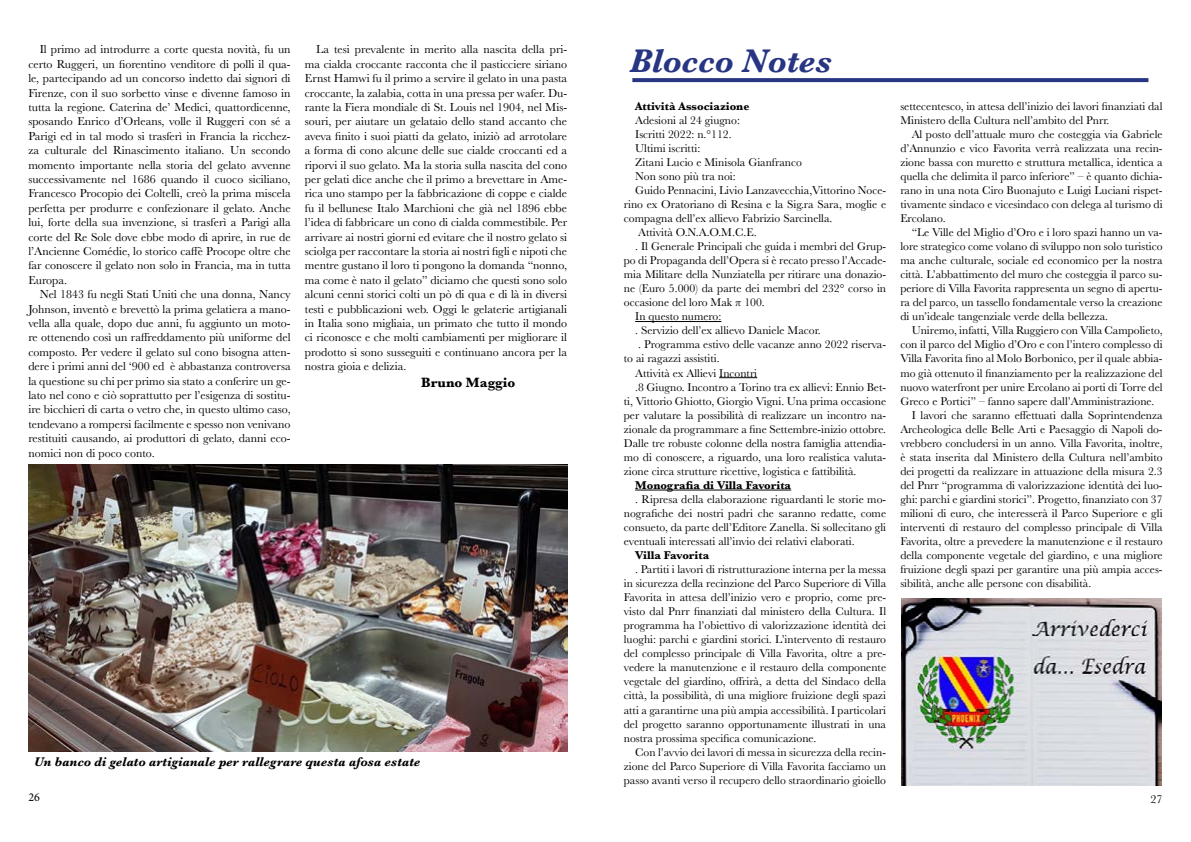
<style>
.page{position:relative;width:1191px;height:842px;background:#fff}
.page>*{position:absolute;margin:0;border:0;box-sizing:border-box;transform-origin:0 0}
.t1{font:italic 700 34px "Baskerville";color:#283583}
.t2{font:700 14px "Baskerville";color:#000}
.t3{font:italic 700 13px "Baskerville";color:#000}
.t4{font:12px/14.4px "Baskerville";color:#000;text-align:justify}
.t5{font:12px "Minion Pro";color:#000}
.t6{font:11.7px/14px "Baskerville";color:#000;text-align:justify}
.t7{font:700 11.7px "Baskerville";color:#000}
.s1{color:#202124}
</style>
<div class="page">
<svg style="left:632px;top:78px;width:516px;height:4px;fill:#283583"></svg>
<hr style="left:635px;top:321px;width:86px;height:1px;background:#000">
<hr style="left:719px;top:377px;width:38px;height:1px;background:#000">
<hr style="left:635px;top:490px;width:156px;height:1px;background:#000">
<img style="left:901px;top:598px;width:260px;height:187px">
<img style="left:28px;top:465px;width:539px;height:286px">
<p class="t4" style="left:28px;top:42px;width:264px;text-indent:11px">Il primo ad introdurre a corte questa novità, fu un certo Ruggeri, un fiorentino venditore di polli il qua&shy;le, partecipando ad un concorso indetto dai signori di Firenze, con il suo sorbetto vinse e divenne famoso in tutta la regione. Caterina de’ Medici, quattordicenne, sposando Enrico d’Orleans, volle il Ruggeri con sé a Parigi ed in tal modo si trasferì in Francia la ricchez&shy;za culturale del Rinascimento italiano. Un secondo momento importante nella storia del gelato avvenne successivamente nel 1686 quando il cuoco siciliano, Francesco Procopio dei Coltelli, creò la prima miscela perfetta per produrre e confezionare il gelato. Anche lui, forte della sua invenzione, si trasferì a Parigi alla corte del Re Sole dove ebbe modo di aprire, in rue de l’Ancienne Comédie, lo storico caffè Procope oltre che far conoscere il gelato non solo in Francia, ma in tutta Europa.</p>
<p class="t4" style="left:28px;top:287px;width:264px;text-indent:11px">Nel 1843 fu negli Stati Uniti che una donna, Nancy Johnson, inventò e brevettò la prima gelatiera a mano&shy;vella alla quale, dopo due anni, fu aggiunto un moto&shy;re ottenendo così un raffreddamento più uniforme del composto. Per vedere il gelato sul cono bisogna atten&shy;dere i primi anni del ‘900 ed è abbastanza controversa la questione su chi per primo sia stato a conferire un ge&shy;lato nel cono e ciò soprattutto per l’esigenza di sostitu&shy;ire bicchieri di carta o vetro che, in questo ultimo caso, tendevano a rompersi facilmente e spesso non venivano restituiti causando, ai produttori di gelato, danni eco&shy;nomici non di poco conto.</p>
<p class="t4" style="left:305px;top:42px;width:264px;text-indent:11px">La tesi prevalente in merito alla nascita della pri&shy;ma cialda croccante racconta che il pasticciere siriano Ernst Hamwi fu il primo a servire il gelato in una pasta croccante, la zalabia, cotta in una pressa per wafer. Du&shy;rante la Fiera mondiale di St. Louis nel 1904, nel Mis&shy;souri, per aiutare un gelataio dello stand accanto che aveva finito i suoi piatti da gelato, iniziò ad arrotolare a forma di cono alcune delle sue cialde croccanti ed a riporvi il suo gelato. Ma la storia sulla nascita del cono per gelati dice anche che il primo a brevettare in Ame&shy;rica uno stampo per la fabbricazione di coppe e cialde fu il bellunese Italo Marchioni che già nel 1896 ebbe l’idea di fabbricare un cono di cialda commestibile. Per arrivare ai nostri giorni ed evitare che il nostro gelato si sciolga per raccontare la storia ai nostri figli e nipoti che mentre gustano il loro ti pongono la domanda “nonno, ma come è nato il gelato” diciamo che questi sono solo alcuni cenni storici colti un pò di qua e di là in diversi testi e pubblicazioni web. Oggi le gelaterie artigianali in Italia sono migliaia, un primato che tutto il mondo ci riconosce e che molti cambiamenti per migliorare il prodotto si sono susseguiti e continuano ancora per la nostra gioia e delizia.</p>
<p class="t2" style="left:421px;top:373px;width:96px">Bruno Maggio</p>
<p class="t3" style="left:34px;top:752px;width:388px">Un banco di gelato artigianale per rallegrare questa afosa estate</p>
<h1 class="t1" style="left:629px;top:38px;width:204px">Blocco Notes</h1>
<p class="t7" style="left:635px;top:98px;width:116px">Attività Associazione</p>
<p class="t6" style="left:635px;top:113px;width:106px">Adesioni al 24 giugno:</p>
<p class="t6" style="left:635px;top:127px;width:98px">Iscritti 2022: n.°112.</p>
<p class="t6" style="left:635px;top:141px;width:67px">Ultimi iscritti:</p>
<p class="t6" style="left:635px;top:155px;width:168px">Zitani Lucio e Minisola Gianfranco</p>
<p class="t6" style="left:635px;top:169px;width:102px">Non sono più tra noi:</p>
<p class="t6" style="left:635px;top:183px;width:252px">Guido Pennacini, Livio Lanzavecchia,Vittorino Noce-</p>
<p class="t6" style="left:624px;top:197px;width:264px">rino ex Oratoriano di Resina e la Sig.ra Sara, moglie e</p>
<p class="t6" style="left:624px;top:211px;width:210px">compagna dell’ex allievo Fabrizio Sarcinella.</p>
<p class="t6" style="left:638px;top:225px;width:120px">Attività O.N.A.O.M.C.E.</p>
<p class="t6" style="left:635px;top:240px;width:252px">. Il Generale Principali che guida i membri del Grup-</p>
<p class="t6" style="left:624px;top:254px;width:264px">po di Propaganda dell’Opera si è recato presso l’Accade-</p>
<p class="t6" style="left:624px;top:268px;width:264px">mia Militare della Nunziatella per ritirare una donazio-</p>
<p class="t6" style="left:624px;top:282px;width:264px">ne (Euro 5.000) da parte dei membri del 232° corso in</p>
<p class="t6" style="left:624px;top:296px;width:142px">occasione del loro Mak <span class="s1">π</span> 100.</p>
<p class="t6" style="left:635px;top:310px;width:88px">In questo numero:</p>
<p class="t6" style="left:635px;top:324px;width:187px">. Servizio dell’ex allievo Daniele Macor.</p>
<p class="t6" style="left:638px;top:338px;width:249px">. Programma estivo delle vacanze anno 2022 riserva-</p>
<p class="t6" style="left:624px;top:352px;width:97px">to ai ragazzi assistiti.</p>
<p class="t6" style="left:635px;top:366px;width:124px">Attività ex Allievi Incontri</p>
<p class="t6" style="left:635px;top:380px;width:252px">.8 Giugno. Incontro a Torino tra ex allievi: Ennio Bet-</p>
<p class="t6" style="left:624px;top:394px;width:264px">ti, Vittorio Ghiotto, Giorgio Vigni. Una prima occasione</p>
<p class="t6" style="left:624px;top:408px;width:264px">per valutare la possibilità di realizzare un incontro na-</p>
<p class="t6" style="left:624px;top:422px;width:264px">zionale da programmare a fine Settembre-inizio ottobre.</p>
<p class="t6" style="left:624px;top:436px;width:264px">Dalle tre robuste colonne della nostra famiglia attendia-</p>
<p class="t6" style="left:624px;top:450px;width:264px">mo di conoscere, a riguardo, una loro realistica valuta-</p>
<p class="t6" style="left:624px;top:464px;width:234px">zione circa strutture ricettive, logistica e fattibilità.</p>
<p class="t7" style="left:635px;top:477px;width:157px">Monografia di Villa Favorita</p>
<p class="t6" style="left:624px;top:492px;width:264px;text-indent:11px">. Ripresa della elaborazione riguardanti le storie mo&shy;nografiche dei nostri padri che saranno redatte, come consueto, da parte dell’Editore Zanella. Si sollecitano gli eventuali interessati all’invio dei relativi elaborati.</p>
<p class="t7" style="left:635px;top:547px;width:76px">Villa Favorita</p>
<p class="t6" style="left:624px;top:562px;width:264px;text-indent:11px">. Partiti i lavori di ristrutturazione interna per la messa in sicurezza della recinzione del Parco Superiore di Villa Favorita in attesa dell’inizio vero e proprio, come pre&shy;visto dal Pnrr finanziati dal ministero della Cultura. Il programma ha l’obiettivo di valorizzazione identità dei luoghi: parchi e giardini storici. L’intervento di restauro del complesso principale di Villa Favorita, oltre a pre&shy;vedere la manutenzione e il restauro della componente vegetale del giardino, offrirà, a detta del Sindaco della città, la possibilità, di una migliore fruizione degli spazi atti a garantirne una più ampia accessibilità. I particolari del progetto saranno opportunamente illustrati in una nostra prossima specifica comunicazione.</p>
<p class="t6" style="left:624px;top:745px;width:264px;text-indent:11px">Con l’avvio dei lavori di messa in sicurezza della recin&shy;zione del Parco Superiore di Villa Favorita facciamo un passo avanti verso il recupero dello straordinario gioiello</p>
<p class="t6" style="left:900px;top:99px;width:264px">settecentesco, in attesa dell’inizio dei lavori finanziati dal<br>Ministero della Cultura nell’ambito del Pnrr.</p>
<p class="t6" style="left:900px;top:127px;width:264px;text-indent:11px">Al posto dell’attuale muro che costeggia via Gabriele d’Annunzio e vico Favorita verrà realizzata una recin&shy;zione bassa con muretto e struttura metallica, identica a quella che delimita il parco inferiore” – è quanto dichia&shy;rano in una nota Ciro Buonajuto e Luigi Luciani rispet&shy;tivamente sindaco e vicesindaco con delega al turismo di Ercolano.</p>
<p class="t6" style="left:900px;top:225px;width:264px;text-indent:11px">“Le Ville del Miglio d’Oro e i loro spazi hanno un va&shy;lore strategico come volano di sviluppo non solo turistico ma anche culturale, sociale ed economico per la nostra città. L’abbattimento del muro che costeggia il parco su&shy;periore di Villa Favorita rappresenta un segno di apertu&shy;ra del parco, un tassello fondamentale verso la creazione di un’ideale tangenziale verde della bellezza.</p>
<p class="t6" style="left:911px;top:324px;width:252px">Uniremo, infatti, Villa Ruggiero con Villa Campolieto,</p>
<p class="t6" style="left:900px;top:338px;width:264px">con il parco del Miglio d’Oro e con l’intero complesso di</p>
<p class="t6" style="left:900px;top:352px;width:264px">Villa Favorita fino al Molo Borbonico, per il quale abbia-</p>
<p class="t6" style="left:900px;top:366px;width:264px">mo già ottenuto il finanziamento per la realizzazione del</p>
<p class="t6" style="left:900px;top:380px;width:264px">nuovo waterfront per unire Ercolano ai porti di Torre del</p>
<p class="t6" style="left:900px;top:394px;width:255px">Greco e Portici” – fanno sapere dall’Amministrazione.</p>
<p class="t6" style="left:911px;top:408px;width:252px">I lavori che saranno effettuati dalla Soprintendenza</p>
<p class="t6" style="left:900px;top:422px;width:264px">Archeologica delle Belle Arti e Paesaggio di Napoli do-</p>
<p class="t6" style="left:900px;top:436px;width:264px">vrebbero concludersi in un anno. Villa Favorita, inoltre,</p>
<p class="t6" style="left:900px;top:450px;width:264px">è stata inserita dal Ministero della Cultura nell’ambito</p>
<p class="t6" style="left:900px;top:464px;width:264px">dei progetti da realizzare in attuazione della misura 2.3</p>
<p class="t6" style="left:900px;top:478px;width:264px">del Pnrr “programma di valorizzazione identità dei luo-</p>
<p class="t6" style="left:900px;top:492px;width:264px">ghi: parchi e giardini storici”. Progetto, finanziato con 37</p>
<p class="t6" style="left:900px;top:506px;width:264px">milioni di euro, che interesserà il Parco Superiore e gli</p>
<p class="t6" style="left:900px;top:520px;width:264px">interventi di restauro del complesso principale di Villa</p>
<p class="t6" style="left:900px;top:534px;width:264px">Favorita, oltre a prevedere la manutenzione e il restauro</p>
<p class="t6" style="left:900px;top:548px;width:264px">della componente vegetale del giardino, e una migliore</p>
<p class="t6" style="left:900px;top:562px;width:264px">fruizione degli spazi per garantire una più ampia acces-</p>
<p class="t6" style="left:900px;top:576px;width:192px">sibilità, anche alle persone con disabilità.</p>
<p class="t5" style="left:28px;top:789px;width:13px">26</p>
<p class="t4" style="left:1150px;top:792px;width:13px">27</p>
</div>
